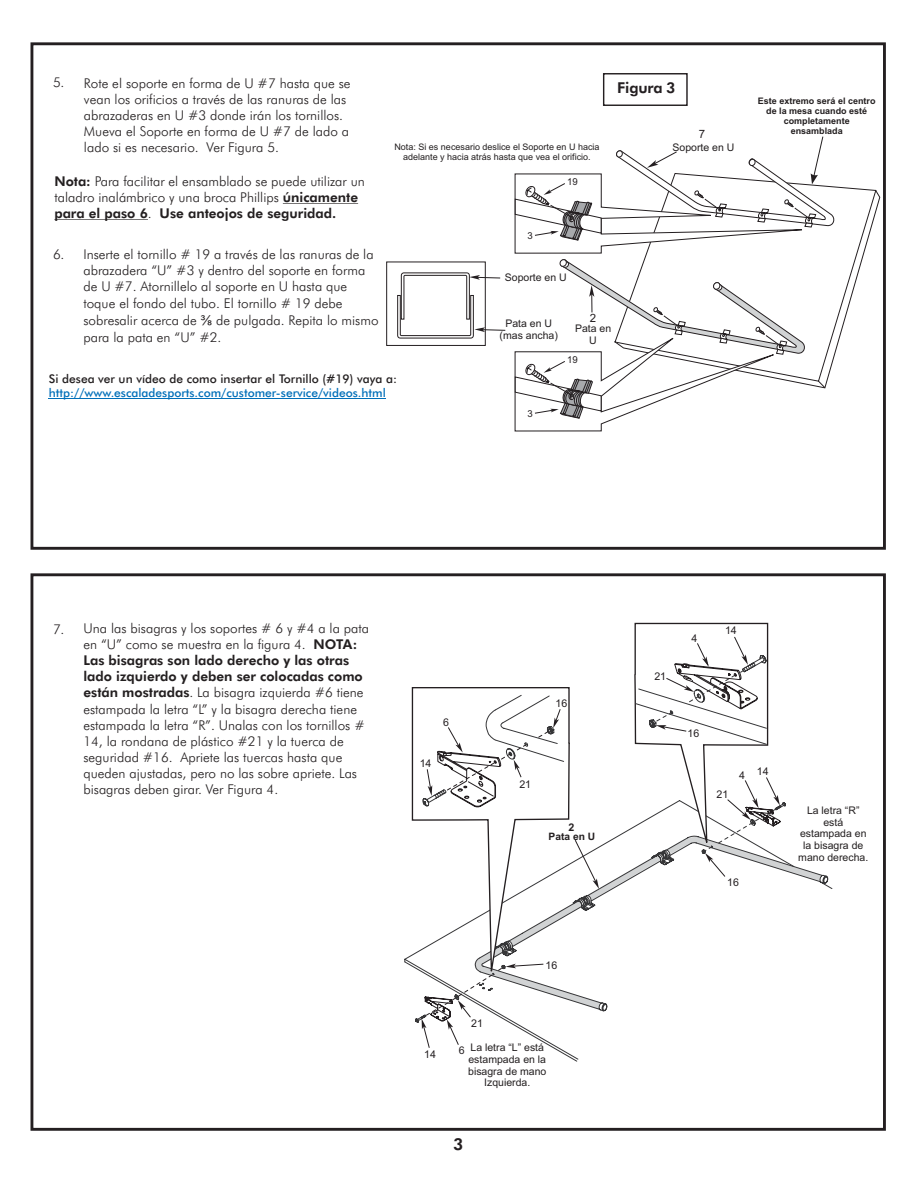
<style>
.page{position:relative;width:918px;height:1188px;background:#fff}
.page>*{position:absolute;margin:0;border:0;box-sizing:border-box;transform-origin:0 0}
.t1{font:800 16.5px "Futura BT";color:#241f21}
.t2{font:800 15px "Futura BT";letter-spacing:-.01em;color:#241f21}
.t3{font:300 13.5px/16.2px "Futura BT";color:#231f20}
.t4{font:300 13.5px "Futura BT";color:#241f21}
.t5{font:500 12px/14.4px "Futura BT";color:#006fb9}
.t6{font:11.4px "Arial";color:#241f21}
.t7{font:10.65px "Arial";color:#241f21}
.t8{font:700 10.65px "Arial";color:#241f21}
.t9{font:10.5px/11.7px "Arial";color:#231f20;text-align:center}
.t10{font:700 10.2px "Arial";color:#231f20}
.t11{font:9.6px "Arial";color:#241f21}
.t12{font:9px "Arial";color:#231f20}
.t13{font:700 9px/10.1px "Arial";color:#231f20;text-align:center}
.s1{font-weight:800}
.s2{font-family:"Arial Unicode MS";font-weight:400}
.s3{color:#231f20}
</style>
<div class="page">
<div style="left:31px;top:42px;width:855px;height:508px;border:3px solid #241f21"></div>
<div style="left:603px;top:73px;width:85px;height:33px;border:1px solid #241f21"></div>
<div style="left:31px;top:573px;width:855px;height:558px;border:3px solid #241f21"></div>
<svg style="left:836px;top:186px;width:40px;height:165px"></svg>
<svg style="left:386px;top:262px;width:120px;height:84px"></svg>
<svg style="left:514px;top:136px;width:322px;height:296px"></svg>
<hr style="left:49px;top:398px;width:337px;height:1px;background:#006fb9">
<hr style="left:283px;top:203px;width:75px;height:1px;background:#231f20">
<hr style="left:54px;top:219px;width:94px;height:1px;background:#231f20">
<svg style="left:570px;top:836px;width:253px;height:62px"></svg>
<svg style="left:575px;top:840px;width:24px;height:49px"></svg>
<svg style="left:404px;top:898px;width:204px;height:150px"></svg>
<svg style="left:634px;top:622px;width:147px;height:255px"></svg>
<svg style="left:411px;top:687px;width:159px;height:299px"></svg>
<svg style="left:422px;top:694px;width:143px;height:113px"></svg>
<p class="t4" style="left:53px;top:77px;width:13px">5.</p>
<p class="t3" style="left:84px;top:76px;width:268px">Rote el soporte en forma de U #7 hasta que se vean los orificios a través de las ranuras de las abrazaderas en U #3 donde irán los tornillos.<br>Mueva el Soporte en forma de U #7 de lado a lado si es necesario. Ver Figura 5.</p>
<p class="t3" style="left:54px;top:174px;width:312px"><span class="s1">Nota:</span> Para facilitar el ensamblado se puede utilizar un taladro inalámbrico y una broca Phillips <span class="s1">únicamente para el paso 6</span>. <span class="s1">Use anteojos de seguridad.</span></p>
<p class="t4" style="left:53px;top:249px;width:13px">6.</p>
<p class="t3" style="left:83px;top:247px;width:292px">Inserte el tornillo # 19 a través de las ranuras de la abrazadera “U” #3 y dentro del soporte en forma de U #7. Atornillelo al soporte en U hasta que toque el fondo del tubo. El tornillo # 19 debe</p>
<p class="t3" style="left:83px;top:313px;width:297px;line-height:16.6px">sobresalir acerca de <span class="s2">⅜</span> de pulgada. Repita lo mismo para la pata en “U” #2.</p>
<p class="t2" style="left:617px;top:82px;width:59px">Figura 3</p>
<p class="t6" style="left:699px;top:130px;width:8px">7</p>
<p class="t12" style="left:394px;top:144px;width:207px">Nota: Si es necesario deslice el Soporte en U hacia</p>
<p class="t9" style="left:673px;top:142px;width:63px">Soporte en U</p>
<p class="t12" style="left:403px;top:154px;width:189px">adelante y hacia atrás hasta que vea el orificio.</p>
<p class="t11" style="left:528px;top:232px;width:7px">3</p>
<p class="t11" style="left:567px;top:178px;width:12px">19</p>
<p class="t9" style="left:505px;top:272px;width:63px">Soporte en U</p>
<p class="t9" style="left:500px;top:318px;width:60px">Pata en U (mas ancha)</p>
<p class="t9" style="left:575px;top:323px;width:38px">Pata en<br>U</p>
<p class="t6" style="left:590px;top:314px;width:8px">2</p>
<p class="t11" style="left:567px;top:356px;width:12px">19</p>
<p class="t5" style="left:49px;top:373px;width:350px"><span class="s3">Si desea ver un vídeo de como insertar el Tornillo (#19) vaya a: </span>http://www.escaladesports.com/customer-service/videos.html</p>
<p class="t11" style="left:528px;top:410px;width:7px">3</p>
<p class="t13" style="left:831px;top:96px;width:7px">á</p>
<p class="t13" style="left:758px;top:96px;width:119px">Este extremo ser el centro de la mesa cuando esté completamente ensamblada</p>
<p class="t4" style="left:53px;top:624px;width:13px">7.</p>
<p class="t3" style="left:83px;top:621px;width:287px">Una las bisagras y los soportes # 6 y #4 a la pata en “U” como se muestra en la figura 4. <span class="s1">NOTA:<br>Las bisagras son lado derecho y las otras lado izquierdo y deben ser colocadas como están mostradas</span>. La bisagra izquierda #6 tiene estampada la letra “L” y la bisagra derecha tiene estampada la letra “R”. Unalas con los tornillos # 14, la rondana de plástico #21 y la tuerca de seguridad #16. Apriete las tuercas hasta que queden ajustadas, pero no las sobre apriete. Las bisagras deben girar. Ver Figura 4.</p>
<p class="t7" style="left:443px;top:719px;width:7px">6</p>
<p class="t7" style="left:420px;top:759px;width:13px">14</p>
<p class="t7" style="left:556px;top:700px;width:13px">16</p>
<p class="t7" style="left:519px;top:780px;width:13px">21</p>
<p class="t8" style="left:568px;top:823px;width:7px">2</p>
<p class="t10" style="left:549px;top:832px;width:48px">Pata en U</p>
<p class="t7" style="left:424px;top:1051px;width:13px">14</p>
<p class="t7" style="left:471px;top:1019px;width:13px">21</p>
<p class="t7" style="left:546px;top:962px;width:13px">16</p>
<p class="t9" style="left:468px;top:1043px;width:80px">La letra “L” está estampada en la bisagra de mano<br>Izquierda.</p>
<p class="t7" style="left:459px;top:1046px;width:7px">6</p>
<p class="t1" style="left:453px;top:1137px;width:12px">3</p>
<p class="t7" style="left:654px;top:672px;width:13px">21</p>
<p class="t7" style="left:691px;top:634px;width:7px">4</p>
<p class="t7" style="left:725px;top:626px;width:13px">14</p>
<p class="t7" style="left:687px;top:729px;width:13px">16</p>
<p class="t7" style="left:716px;top:790px;width:13px">21</p>
<p class="t7" style="left:739px;top:771px;width:7px">4</p>
<p class="t7" style="left:757px;top:767px;width:13px">14</p>
<p class="t7" style="left:727px;top:879px;width:13px">16</p>
<p class="t9" style="left:798px;top:805px;width:72px">La letra “R” está estampada en la bisagra de mano derecha.</p>
</div>
